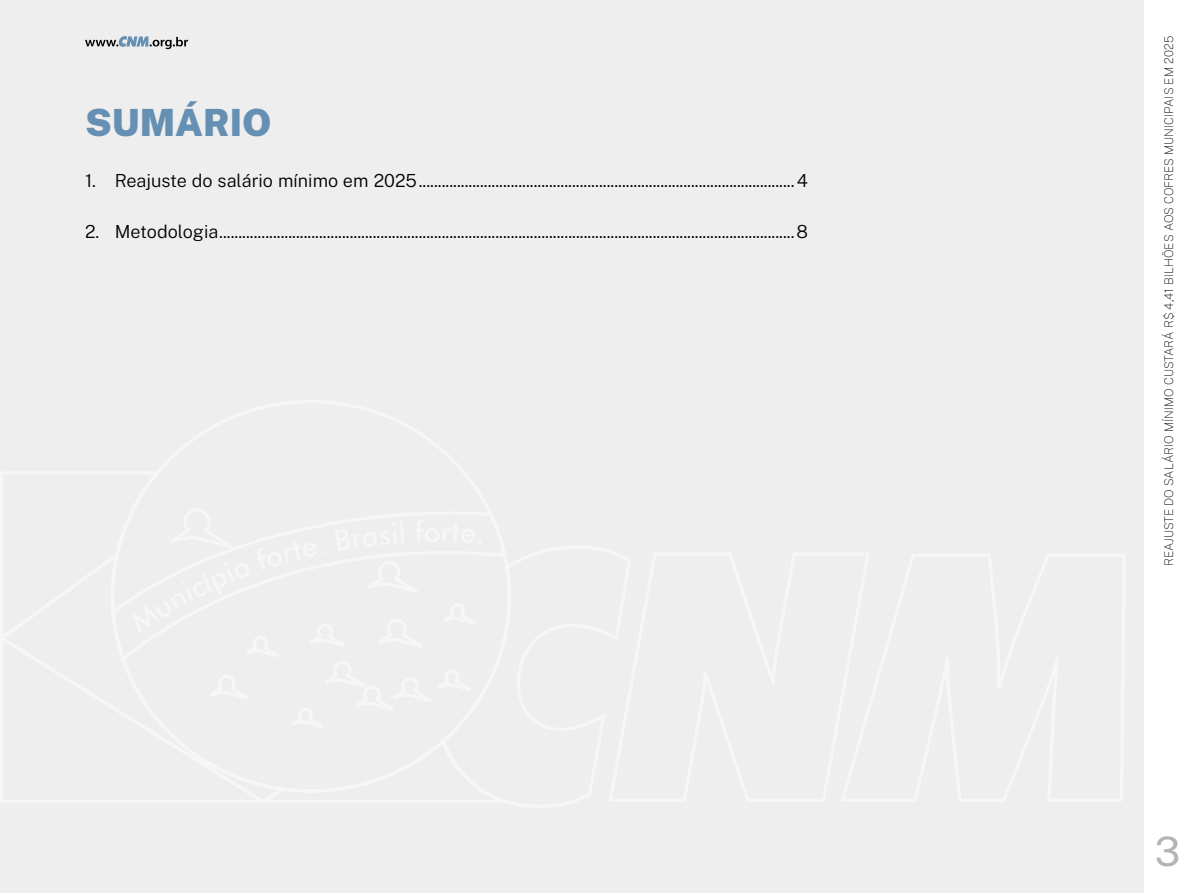
<style>
.page{position:relative;width:1191px;height:893px;background:#eee}
.page>*{position:absolute;margin:0;border:0;box-sizing:border-box;transform-origin:0 0}
.t1{font:40.5px "Public Sans";color:#b4b4b4}
.t2{font:900 37.5px "Public Sans";color:#6590b3}
.t3{font:300 18px "Public Sans";color:#000}
.t4{font:100 12px "Public Sans";color:#000}
</style>
<div class="page">
<div style="left:1144px;top:0;width:47px;height:893px;background:#fff"></div>
<svg style="left:85px;top:36px;width:103px;height:13px"></svg>
<h2 class="t2" style="left:85px;top:93px;width:188px">SUMÁRIO</h2>
<p class="t3" style="left:85px;top:168px;width:724px">1. Reajuste do salário mínimo em 2025..................................................................................................4</p>
<p class="t3" style="left:85px;top:219px;width:724px">2. Metodologia......................................................................................................................................................8</p>
<p class="t4" style="left:1161px;top:566px;width:532px;rotate:-90deg">REAJUSTE DO SALÁRIO MÍNIMO CUSTARÁ R$ 4,41 BILHÕES AOS COFRES MUNICIPAIS EM 2025</p>
<h1 class="t1" style="left:1154px;top:823px;width:27px">3</h1>
</div>
